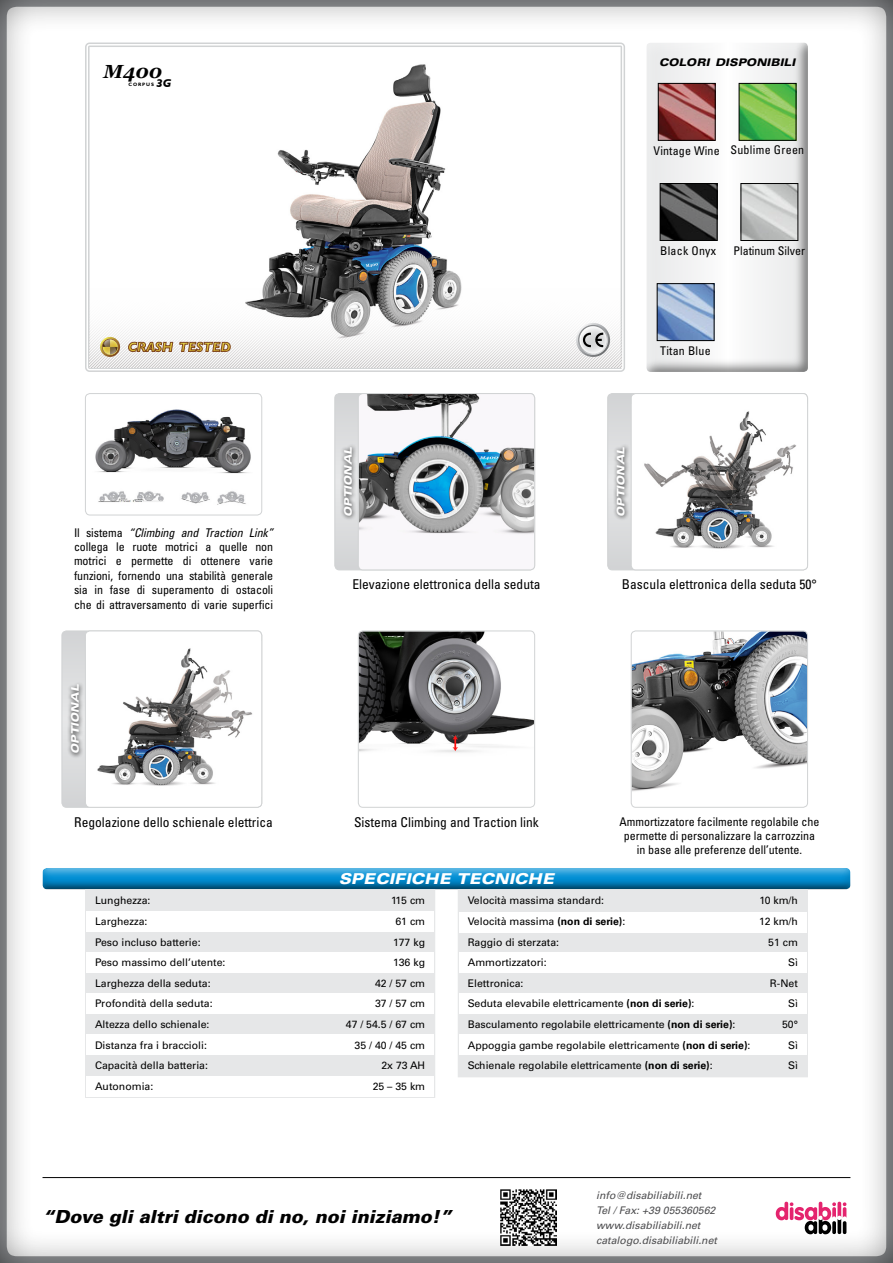
<style>
.page{position:relative;width:893px;height:1263px;background:#fff}
.page>*{position:absolute;margin:0;border:0;box-sizing:border-box;transform-origin:0 0}
.t1{font:700 36px "Gill Sans";color:#000}
.t2{font:italic 700 18.9px "Georgia";color:#000}
.t3{font:italic 900 18px "Univers LT Std";color:#000}
.t4{font:italic 900 expanded 15px "Univers LT Std";color:#fff}
.t5{font:condensed 13.5px "Univers LT Std";color:#000}
.t6{font:condensed 12px/14.4px "Univers LT Std";color:#000;text-align:center}
.t7{font:condensed 12px "Univers LT Std";letter-spacing:.025em;color:#000}
.t8{font:condensed 12px "Univers LT Std";letter-spacing:.02em;color:#000}
.t9{font:italic 700 11.4px "Gill Sans";color:#000}
.t10{font:10.5px/20.5px "Univers LT Std";color:#000}
.t11{font:italic 10.5px/15px "Univers LT Std";color:#4d4d4f}
.t12{font:italic 900 expanded 10.5px "Univers LT Std";color:#fff}
.t13{font:italic 900 expanded 10.5px "Univers LT Std";color:#000}
.t14{font:700 4.8px "Gill Sans";letter-spacing:.175em;color:#000}
.s1{font-style:italic}
.s2{font-weight:700}
</style>
<div class="page">
<div style="left:0;top:0;width:893px;height:1263px;background:#000;opacity:.8"></div>
<img style="left:501px;top:1190px;width:55px;height:55px">
<svg style="left:776px;top:1202px;width:70px;height:32px"></svg>
<hr style="left:43px;top:1177px;width:807px;height:1px;background:#000">
<div style="left:32px;top:855px;width:828px;height:26px;background:#fff"></div>
<div style="left:31px;top:866px;width:831px;height:24px;background:#000;opacity:.75"></div>
<div style="left:84px;top:888px;width:352px;height:211px;background:#e6e7e8"></div>
<div style="left:87px;top:911px;width:347px;height:20px;background:#fff"></div>
<div style="left:87px;top:952px;width:347px;height:21px;background:#fff"></div>
<div style="left:87px;top:993px;width:347px;height:21px;background:#fff"></div>
<div style="left:87px;top:1034px;width:347px;height:21px;background:#fff"></div>
<div style="left:87px;top:1076px;width:347px;height:20px;background:#fff"></div>
<div style="left:457px;top:888px;width:352px;height:190px;background:#e6e7e8"></div>
<div style="left:459px;top:952px;width:347px;height:21px;background:#fff"></div>
<div style="left:459px;top:993px;width:347px;height:21px;background:#fff"></div>
<div style="left:459px;top:1034px;width:347px;height:21px;background:#fff"></div>
<div style="left:459px;top:912px;width:347px;height:21px;background:#fff"></div>
<div style="left:89px;top:46px;width:532px;height:322px;background:#fff"></div>
<img style="left:267px;top:64px;width:193px;height:214px">
<div style="left:637px;top:33px;width:186px;height:339px;background:#000;opacity:.5"></div>
<img style="left:90px;top:278px;width:532px;height:89px">
<svg style="left:100px;top:337px;width:20px;height:20px"></svg>
<svg style="left:128px;top:342px;width:45px;height:10px"></svg>
<svg style="left:179px;top:342px;width:52px;height:10px"></svg>
<svg style="left:576px;top:323px;width:34px;height:34px"></svg>
<svg style="left:62px;top:631px;width:200px;height:176px;background:#d8d9da"></svg>
<div style="left:67px;top:681px;width:18px;height:77px;background:#000;opacity:.75"></div>
<svg style="left:335px;top:394px;width:200px;height:176px;background:#d8d9db"></svg>
<div style="left:340px;top:444px;width:17px;height:77px;background:#000;opacity:.75"></div>
<div style="left:608px;top:395px;width:199px;height:175px;background:#d8d9db"></div>
<div style="left:612px;top:444px;width:18px;height:77px;background:#000;opacity:.75"></div>
<div style="left:85px;top:631px;width:177px;height:176px;background:#fff;border-radius:5px"></div>
<img style="left:97px;top:648px;width:156px;height:138px">
<div style="left:85px;top:631px;width:177px;height:177px;border:1px solid #d1d3d4;border-radius:5px"></div>
<img style="left:359px;top:631px;width:175px;height:175px">
<div style="left:358px;top:631px;width:177px;height:177px;border:1px solid #d1d3d4;border-radius:5px"></div>
<img style="left:632px;top:631px;width:175px;height:175px">
<div style="left:631px;top:631px;width:177px;height:177px;border:1px solid #d1d3d4;border-radius:5px"></div>
<div style="left:631px;top:394px;width:176px;height:176px;background:#fff;border-radius:5px"></div>
<img style="left:644px;top:411px;width:152px;height:138px">
<div style="left:631px;top:393px;width:177px;height:177px;border:1px solid #d1d3d4;border-radius:5px"></div>
<img style="left:360px;top:395px;width:173px;height:173px">
<div style="left:358px;top:393px;width:177px;height:177px;border:1px solid #d1d3d4;border-radius:5px"></div>
<div style="left:85px;top:394px;width:177px;height:121px;background:#fff;border-radius:5px"></div>
<img style="left:95px;top:409px;width:156px;height:96px">
<div style="left:85px;top:393px;width:177px;height:122px;border:1px solid #d1d3d4;border-radius:5px"></div>
<img style="left:659px;top:285px;width:54px;height:54px">
<img style="left:741px;top:85px;width:53px;height:54px">
<img style="left:660px;top:85px;width:54px;height:54px">
<img style="left:742px;top:185px;width:54px;height:54px">
<img style="left:662px;top:185px;width:53px;height:54px">
<div style="left:739px;top:83px;width:57px;height:58px;border:1px solid #000"></div>
<div style="left:658px;top:83px;width:58px;height:58px;border:1px solid #000"></div>
<div style="left:660px;top:183px;width:57px;height:58px;border:1px solid #000"></div>
<div style="left:740px;top:183px;width:58px;height:58px;border:1px solid #000"></div>
<div style="left:657px;top:283px;width:58px;height:58px;border:1px solid #000"></div>
<h1 class="t1" style="left:85px;top:43px;width:152px">C300 CS</h1>
<h2 class="t2" style="left:104px;top:57px;width:60px">M400</h2>
<p class="t14" style="left:129px;top:82px;width:27px">CORPUS</p>
<p class="t9" style="left:156px;top:76px;width:16px">3G</p>
<p class="t6" style="left:74px;top:525px;width:201px;text-align:justify">Il sistema <span class="s1">“Climbing and Traction Link” </span>collega le ruote motrici a quelle non motrici e permette di ottenere varie funzioni, fornendo una stabilità generale sia in fase di superamento di ostacoli che di attraversamento di varie superfici</p>
<p class="t12" style="left:69px;top:754px;width:72px;rotate:-90deg">OPTIONAL</p>
<p class="t5" style="left:74px;top:813px;width:200px">Regolazione dello schienale elettrica</p>
<p class="t13" style="left:659px;top:57px;width:138px">COLORI DISPONIBILI</p>
<p class="t7" style="left:654px;top:143px;width:152px">Vintage Wine Sublime Green</p>
<p class="t8" style="left:660px;top:243px;width:58px">Black Onyx</p>
<p class="t6" style="left:733px;top:243px;width:73px">Platinum Silver</p>
<p class="t8" style="left:660px;top:343px;width:52px">Titan Blue</p>
<p class="t12" style="left:342px;top:517px;width:72px;rotate:-90deg">OPTIONAL</p>
<p class="t12" style="left:615px;top:517px;width:72px;rotate:-90deg">OPTIONAL</p>
<p class="t5" style="left:352px;top:576px;width:190px">Elevazione elettronica della seduta</p>
<p class="t5" style="left:622px;top:576px;width:197px">Bascula elettronica della seduta 50°</p>
<p class="t5" style="left:354px;top:813px;width:186px">Sistema Climbing and Traction link</p>
<p class="t6" style="left:619px;top:814px;width:201px">Ammortizzatore facilmente regolabile che permette di personalizzare la carrozzina in base alle preferenze dell’utente.</p>
<h3 class="t4" style="left:339px;top:870px;width:217px">SPECIFICHE TECNICHE</h3>
<p class="t10" style="left:95px;top:890px;width:132px">Lunghezza:<br>Larghezza:<br>Peso incluso batterie:<br>Peso massimo dell’utente:<br>Larghezza della seduta:<br>Profondità della seduta:<br>Altezza dello schienale:<br>Distanza fra i braccioli:<br>Capacità della batteria:<br>Autonomia:</p>
<p class="t10" style="left:346px;top:890px;width:81px;text-align:right">115 cm<br>61 cm<br>177 kg<br>136 kg<br>42 / 57 cm<br>37 / 57 cm<br>47 / 54.5 / 67 cm<br>35 / 40 / 45 cm<br>2x 73 AH<br>25 – 35 km</p>
<p class="t10" style="left:468px;top:890px;width:284px">Velocità massima standard:<br>Velocità massima <span class="s2">(non di serie)</span>:<br>Raggio di sterzata:<br>Ammortizzatori:<br>Elettronica:<br>Seduta elevabile elettricamente <span class="s2">(non di serie)</span>:<br>Basculamento regolabile elettricamente <span class="s2">(non di serie)</span>:<br>Appoggia gambe regolabile elettricamente <span class="s2">(non di serie)</span>:<br>Schienale regolabile elettricamente <span class="s2">(non di serie)</span>:</p>
<p class="t10" style="left:759px;top:890px;width:40px;text-align:right">10 km/h<br>12 km/h<br>51 cm<br>Sì<br>R-Net<br>Sì<br>50°<br>Sì<br>Sì</p>
<h3 class="t3" style="left:43px;top:1205px;width:411px">“Dove gli altri dicono di no, noi iniziamo!”</h3>
<p class="t11" style="left:596px;top:1187px;width:122px">info@disabiliabili.net<br>Tel / Fax: +39 055360562 www.disabiliabili.net catalogo.disabiliabili.net</p>
<p class="t11" style="left:614px;top:1202px;width:122px">www.disabiliabili.net catalogo.disabiliabili.net</p>
</div>
